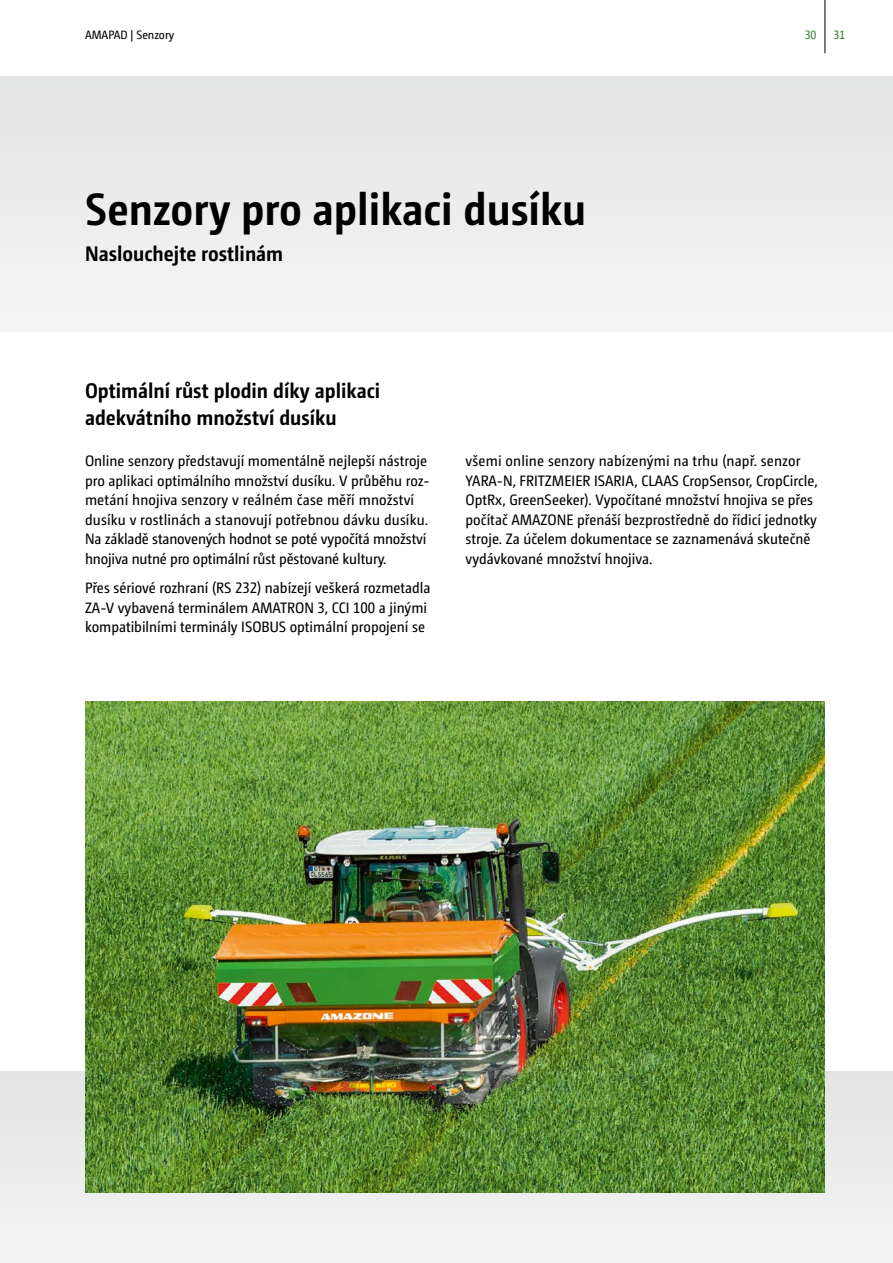
<style>
.page{position:relative;width:893px;height:1263px;background:#fff}
.page>*{position:absolute;margin:0;border:0;box-sizing:border-box;transform-origin:0 0}
.Head{font:700 45px "Camingo Dos Pro S Cd";color:#000}
.Subhead{font:700 21px/27px "Camingo Dos Pro S Cd";color:#000}
.Body{font:15px/19.5px "Camingo Dos Pro S Cd";color:#000}
.Kolumnentitel{font:12px "Camingo Dos Pro S Cd";color:#000}
.t1{font:12px "Camingo Dos Pro S Cd";color:#387d33}
</style>
<div class="page">
<div style="left:0;top:77px;width:893px;height:255px;background:#ececec"></div>
<div style="left:0;top:1071px;width:893px;height:192px;background:#f0f0f0"></div>
<img style="left:85px;top:702px;width:740px;height:491px">
<hr style="left:825px;top:0;width:1px;height:53px;background:#000">
<p class="Kolumnentitel" style="left:85px;top:28px;width:91px">AMAPAD | Senzory</p>
<p class="Head" style="left:85px;top:182px;width:503px">Senzory pro aplikaci dusíku</p>
<p class="Subhead" style="left:85px;top:240px;width:200px">Naslouchejte rostlinám</p>
<p class="Subhead" style="left:85px;top:377px;width:297px">Optimální růst plodin díky aplikaci adekvátního množství dusíku</p>
<p class="t1" style="left:805px;top:28px;width:13px">30</p>
<p class="t1" style="left:833px;top:28px;width:13px">31</p>
<p class="Body" style="left:85px;top:451px;width:346px">Online senzory představují momentálně nejlepší nástroje pro aplikaci optimálního množství dusíku. V průběhu roz&shy;metání hnojiva senzory v reálném čase měří množství dusíku v rostlinách a stanovují potřebnou dávku dusíku.<br>Na základě stanovených hodnot se poté vypočítá množství hnojiva nutné pro optimální růst pěstované kultury.</p>
<p class="Body" style="left:85px;top:578px;width:347px">Přes sériové rozhraní (RS 232) nabízejí veškerá rozmetadla<br>ZA-V vybavená terminálem AMATRON 3, CCI 100 a jinými kompatibilními terminály ISOBUS optimální propojení se</p>
<p class="Body" style="left:466px;top:451px;width:354px">všemi online senzory nabízenými na trhu (např. senzor YARA-N, FRITZMEIER ISARIA, CLAAS CropSensor, CropCircle, OptRx, GreenSeeker). Vypočítané množství hnojiva se přes počítač AMAZONE přenáší bezprostředně do řídicí jednotky stroje. Za účelem dokumentace se zaznamenává skutečně vydávkované množství hnojiva.</p>
</div>
